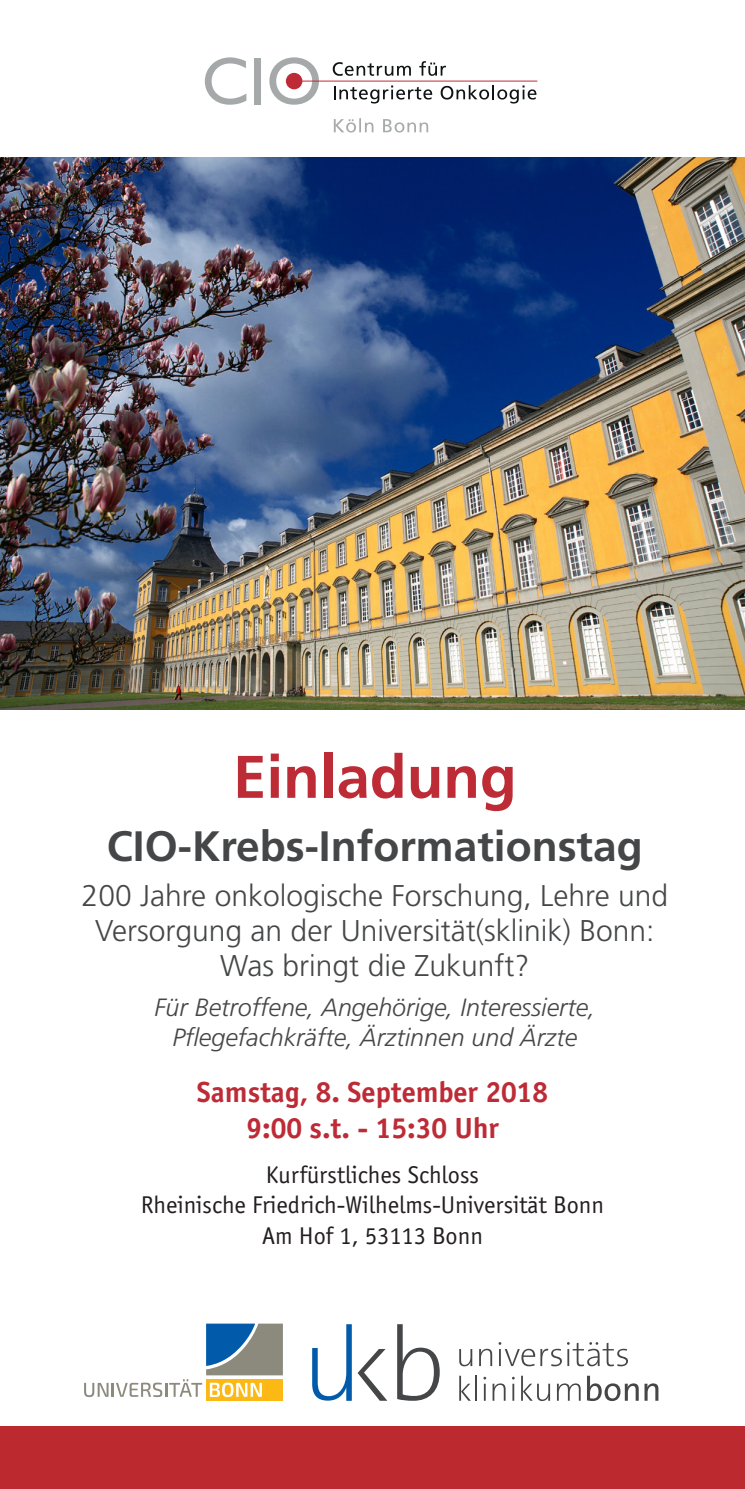
<style>
.page{position:relative;width:745px;height:1489px;background:#fff}
.page>*{position:absolute;margin:0;border:0;box-sizing:border-box;transform-origin:0 0}
.t1{font:700 60px "Frutiger";color:#bd2b36}
.t2{font:700 42.5px "Frutiger";color:#454647}
.t3{font:300 30px/35px "Frutiger";color:#454647;text-align:center}
.t4{font:700 30px/36px "Officina Sans EF";color:#bd2b36;text-align:center}
.t5{font:25px/30px "Officina Sans EF";color:#231f20;text-align:center}
.t6{font:italic 300 25px/30px "Frutiger";color:#454647;text-align:center}
</style>
<div class="page">
<svg style="left:459px;top:1375px;width:17px;height:25px"></svg>
<svg style="left:483px;top:1376px;width:3px;height:24px"></svg>
<svg style="left:492px;top:1383px;width:13px;height:17px"></svg>
<svg style="left:512px;top:1376px;width:2px;height:24px"></svg>
<svg style="left:521px;top:1375px;width:28px;height:25px"></svg>
<svg style="left:557px;top:1383px;width:23px;height:17px"></svg>
<svg style="left:587px;top:1375px;width:51px;height:25px"></svg>
<svg style="left:644px;top:1383px;width:14px;height:17px"></svg>
<svg style="left:459px;top:1349px;width:13px;height:17px"></svg>
<svg style="left:479px;top:1348px;width:13px;height:17px"></svg>
<svg style="left:498px;top:1342px;width:129px;height:24px"></svg>
<svg style="left:312px;top:1324px;width:39px;height:76px"></svg>
<svg style="left:357px;top:1349px;width:30px;height:51px"></svg>
<svg style="left:397px;top:1324px;width:42px;height:76px"></svg>
<div style="left:0;top:1426px;width:744px;height:62px;background:#bc292f"></div>
<svg style="left:205px;top:57px;width:41px;height:48px"></svg>
<div style="left:254px;top:58px;width:7px;height:46px;background:#a6a9aa"></div>
<svg style="left:269px;top:57px;width:50px;height:48px"></svg>
<div style="left:286px;top:73px;width:16px;height:16px;background:#bd2b36;border-radius:50%"></div>
<hr style="left:296px;top:81px;width:241px;height:1px;background:#bd2b36">
<svg style="left:332px;top:62px;width:78px;height:14px"></svg>
<svg style="left:419px;top:61px;width:27px;height:15px"></svg>
<svg style="left:334px;top:85px;width:98px;height:18px"></svg>
<svg style="left:440px;top:85px;width:96px;height:18px"></svg>
<svg style="left:333px;top:118px;width:40px;height:14px"></svg>
<svg style="left:383px;top:119px;width:45px;height:13px"></svg>
<img style="left:0;top:158px;width:744px;height:551px">
<svg style="left:206px;top:1396px;width:77px;height:4px"></svg>
<svg style="left:84px;top:1323px;width:199px;height:73px"></svg>
<h1 class="t1" style="left:233px;top:741px;width:285px">Einladung</h1>
<h2 class="t2" style="left:107px;top:821px;width:537px">CIO-Krebs-Informationstag</h2>
<p class="t3" style="left:82px;top:878px;width:587px">200 Jahre onkologische Forschung, Lehre und<br>Versorgung an der Universität(sklinik) Bonn:<br>Was bringt die Zukunft?</p>
<p class="t6" style="left:154px;top:992px;width:442px">Für Betroffene, Angehörige, Interessierte,<br>Pflegefachkräfte, Ärztinnen und Ärzte</p>
<p class="t4" style="left:197px;top:1074px;width:352px">Samstag, 8. September 2018<br>9:00 s.t. - 15:30 Uhr</p>
<p class="t5" style="left:141px;top:1160px;width:464px">Kurfürstliches Schloss<br>Rheinische Friedrich-Wilhelms-Universität Bonn<br>Am Hof 1, 53113 Bonn</p>
</div>
